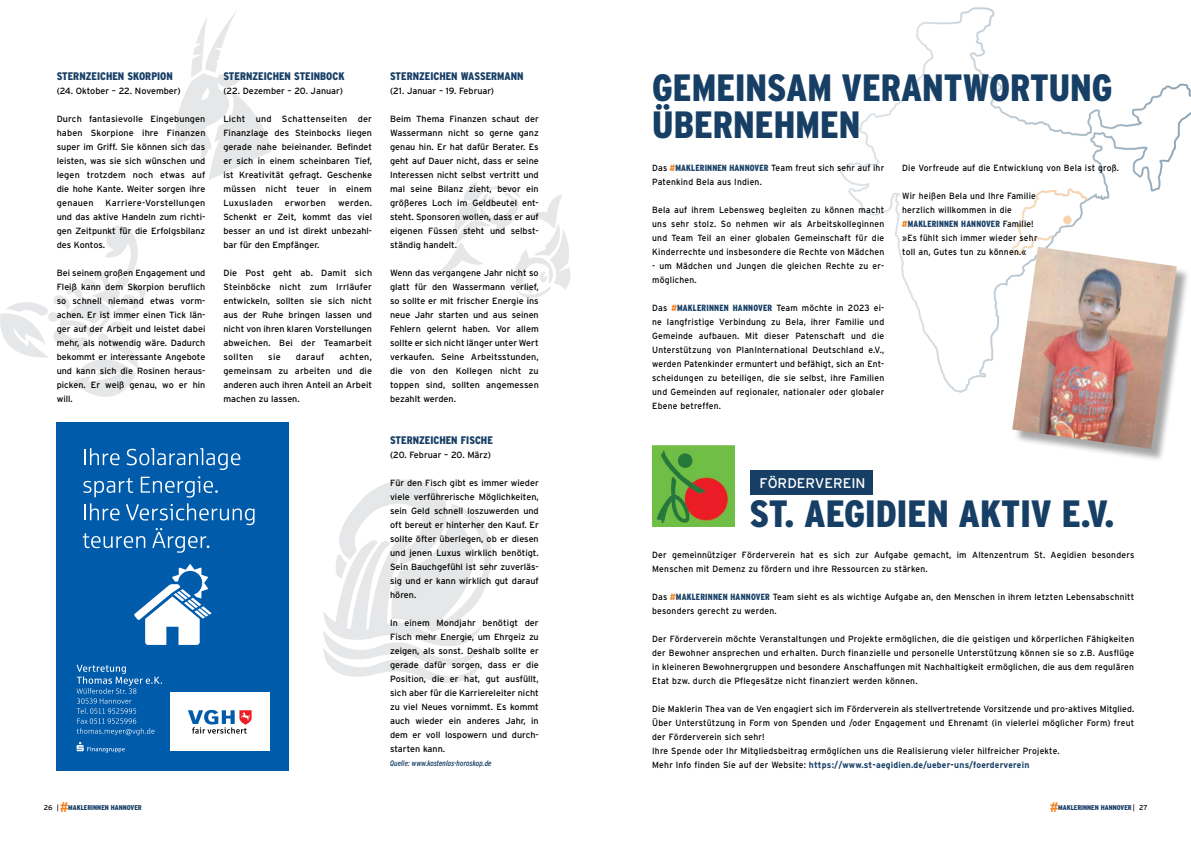
<style>
.page{position:relative;width:1191px;height:842px;background:#fff}
.page>*{position:absolute;margin:0;border:0;box-sizing:border-box;transform-origin:0 0}
.t1{font:900 38px/37px "Interstate Condensed";color:#173f66}
.t2{font:14px "Interstate";color:#fff}
.t3{font:900 11px "Interstate Condensed";color:#173f66}
.t4{font:9px/14px "Interstate";letter-spacing:.015em;color:#000;text-align:justify}
.t5{font:9px/14px "Interstate";letter-spacing:.015em;color:#000;scale:.95 1}
.t6{font:9px/14px "Interstate";letter-spacing:.015em;color:#000;scale:.93 1}
.t7{font:900 9px "Interstate Condensed";letter-spacing:.025em;color:#173f66;scale:.93 1}
.t8{font:italic 8px "Interstate Condensed";color:#173f66}
.t9{font:900 7px "Interstate Condensed";color:#173f66}
.s1{font-family:"Interstate Condensed";font-weight:900;font-style:italic;color:#f58220}
.s2{font-family:"Interstate Condensed";font-weight:900;color:#173f66}
.s3{font-style:italic;color:#f58220}
.s4{font-family:"Interstate";font-weight:400;color:#000}
.s5{font-weight:700;color:#173f66}
.s6{font-family:"Arial";font-weight:700;font-size:13.7px;color:#f58220}
</style>
<div class="page">
<svg style="left:175px;top:10px;width:96px;height:170px"></svg>
<svg style="left:323px;top:479px;width:169px;height:204px"></svg>
<svg style="left:441px;top:182px;width:130px;height:116px"></svg>
<svg style="left:0;top:225px;width:146px;height:172px"></svg>
<img style="left:839px;top:7px;width:352px;height:386px">
<img style="left:652px;top:445px;width:82px;height:82px">
<div style="left:57px;top:422px;width:232px;height:349px;background:#005baa"></div>
<div style="left:170px;top:692px;width:99px;height:59px;background:#fff"></div>
<svg style="left:188px;top:710px;width:64px;height:24px"></svg>
<svg style="left:77px;top:742px;width:48px;height:10px"></svg>
<svg style="left:77px;top:665px;width:85px;height:70px"></svg>
<svg style="left:84px;top:448px;width:35px;height:17px"></svg>
<svg style="left:126px;top:448px;width:114px;height:22px"></svg>
<svg style="left:83px;top:478px;width:50px;height:19px"></svg>
<svg style="left:141px;top:476px;width:77px;height:21px"></svg>
<svg style="left:83px;top:503px;width:171px;height:50px"></svg>
<svg style="left:134px;top:564px;width:78px;height:81px"></svg>
<div style="left:1014px;top:249px;width:176px;height:214px;background:#000;opacity:.35"></div>
<img style="left:1012px;top:247px;width:164px;height:202px">
<div style="left:750px;top:470px;width:123px;height:24px;background:#173f66"></div>
<p class="t3" style="left:57px;top:70px;width:118px">STERNZEICHEN SKORPION</p>
<p class="t4" style="left:57px;top:83px;width:125px">(24. Oktober – 22. November)</p>
<p class="t4" style="left:57px;top:111px;width:150px">Durch fantasievolle Eingebungen haben Skorpione ihre Finanzen super im Griff. Sie können sich das leisten, was sie sich wünschen und legen trotzdem noch etwas auf die hohe Kante. Weiter sorgen ihre genauen</p>
<p class="t4" style="left:57px;top:195px;width:150px;text-indent:49px">Karriere-Vorstellungen und das aktive Handeln zum richti&shy;gen Zeitpunkt für die Erfolgsbilanz des Kontos.</p>
<p class="t4" style="left:57px;top:265px;width:150px">Bei seinem großen Engagement und Fleiß kann dem Skorpion beruflich so schnell niemand etwas vorm&shy;achen. Er ist immer einen Tick län&shy;ger auf der Arbeit und leistet dabei mehr, als notwendig wäre. Dadurch bekommt er interessante Angebote und kann sich die Rosinen heraus&shy;picken. Er weiß genau, wo er hin will.</p>
<p class="t3" style="left:223px;top:70px;width:123px">STERNZEICHEN STEINBOCK</p>
<p class="t4" style="left:223px;top:83px;width:121px">(22. Dezember – 20. Januar)</p>
<p class="t4" style="left:223px;top:111px;width:150px">Licht und Schattenseiten der Finanzlage des Steinbocks liegen gerade nahe beieinander. Befindet er sich in einem scheinbaren Tief, ist Kreativität gefragt. Geschenke müssen nicht teuer in einem Luxusladen</p>
<p class="t4" style="left:223px;top:195px;width:150px;text-indent:115px">werden.<br>Schenkt er Zeit, kommt das viel besser an und ist direkt unbezahl&shy;bar für den Empfänger.</p>
<p class="t4" style="left:223px;top:265px;width:150px">Die Post geht ab. Damit sich Steinböcke nicht zum Irrläufer entwickeln, sollten sie sich nicht aus der Ruhe bringen lassen und nicht von ihren klaren Vorstellungen abweichen. Bei der Teamarbeit sollten</p>
<p class="t4" style="left:285px;top:195px;width:43px">erworben</p>
<p class="t4" style="left:223px;top:349px;width:150px;text-indent:116px">achten, gemeinsam zu arbeiten und die anderen auch ihren Anteil an Arbeit machen zu lassen.</p>
<p class="t4" style="left:268px;top:349px;width:14px">sie</p>
<p class="t4" style="left:296px;top:349px;width:30px">darauf</p>
<p class="t3" style="left:390px;top:70px;width:135px">STERNZEICHEN WASSERMANN</p>
<p class="t4" style="left:390px;top:83px;width:106px">(21. Januar – 19. Februar)</p>
<p class="t4" style="left:390px;top:111px;width:150px">Beim Thema Finanzen schaut der Wassermann nicht so gerne ganz genau hin. Er hat dafür Berater. Es geht auf Dauer nicht, dass er seine Interessen nicht selbst vertritt und mal seine Bilanz zieht, bevor ein größeres Loch im Geldbeutel ent&shy;steht. Sponsoren wollen, dass er auf eigenen Füssen steht und selbst&shy;ständig handelt.</p>
<p class="t4" style="left:390px;top:265px;width:150px">Wenn das vergangene Jahr nicht so glatt für den Wassermann verlief, so sollte er mit frischer Energie ins neue Jahr starten und aus seinen Fehlern gelernt haben. Vor allem sollte er sich nicht länger unter Wert verkaufen. Seine Arbeitsstunden, die von den Kollegen nicht zu toppen sind, sollten angemessen bezahlt werden.</p>
<p class="t3" style="left:390px;top:434px;width:104px">STERNZEICHEN FISCHE</p>
<p class="t4" style="left:390px;top:447px;width:102px">(20. Februar – 20. März)</p>
<p class="t4" style="left:390px;top:475px;width:150px">Für den Fisch gibt es immer wieder viele verführerische Möglichkeiten, sein Geld schnell loszuwerden und oft bereut er hinterher den Kauf. Er sollte öfter überlegen, ob er diesen und jenen Luxus wirklich benötigt.<br>Sein Bauchgefühl ist sehr zuverläs&shy;sig und er kann wirklich gut darauf hören.</p>
<p class="t4" style="left:390px;top:615px;width:150px">In einem Mondjahr benötigt der Fisch mehr Energie, um Ehrgeiz zu zeigen, als sonst. Deshalb sollte er gerade dafür sorgen, dass er die Position, die er hat, gut ausfüllt, sich aber für die Karriereleiter nicht zu viel Neues vornimmt. Es kommt auch wieder ein anderes Jahr, in dem er voll lospowern und durch&shy;starten kann.</p>
<p class="t8" style="left:390px;top:758px;width:103px">Quelle: www.kostenlos-horoskop.de</p>
<h1 class="t1" style="left:652px;top:69px;width:462px">GEMEINSAM VERANTWORTUNG<br>ÜBERNEHMEN</h1>
<p class="t5" style="left:652px;top:160px;width:246px">Das <span class="s1">#</span><span class="s2">MAKLERINNEN HANNOVER</span> Team freut sich sehr auf ihr<br>Patenkind Bela aus Indien.</p>
<p class="t5" style="left:652px;top:202px;width:246px;text-align:justify">Bela auf ihrem Lebensweg begleiten zu können macht uns sehr stolz. So nehmen wir als Arbeitskolleginnen und Team Teil an einer globalen Gemeinschaft für die Kinderrechte und insbesondere die Rechte von Mädchen</p>
<p class="t5" style="left:652px;top:258px;width:246px">- um Mädchen und Jungen die gleichen Rechte zu er&shy;möglichen.</p>
<p class="t5" style="left:652px;top:300px;width:246px;text-align:justify">Das <span class="s1">#</span><span class="s2">MAKLERINNEN HANNOVER</span> Team möchte in 2023 ei&shy;ne langfristige Verbindung zu Bela, ihrer Familie und Gemeinde aufbauen. Mit dieser Patenschaft und die Unterstützung von PlanInternational Deutschland e.V., werden Patenkinder ermuntert und befähigt, sich an Ent&shy;scheidungen zu beteiligen, die sie selbst, ihre Familien und Gemeinden auf regionaler, nationaler oder globaler Ebene betreffen.</p>
<p class="t5" style="left:902px;top:160px;width:230px">Die Vorfreude auf die Entwicklung von Bela ist groß.</p>
<p class="t5" style="left:902px;top:188px;width:142px">Wir heißen Bela und Ihre Familie herzlich willkommen in die</p>
<p class="t7" style="left:902px;top:219px;width:143px"><span class="s3">#</span>MAKLERINNEN HANNOVER <span class="s4">Familie!</span></p>
<p class="t6" style="left:902px;top:230px;width:147px">»Es fühlt sich immer wieder sehr toll an, Gutes tun zu können.«</p>
<h2 class="t2" style="left:759px;top:475px;width:107px">FÖRDERVEREIN</h2>
<h1 class="t1" style="left:749px;top:495px;width:366px">ST. AEGIDIEN AKTIV E.V.</h1>
<p class="t5" style="left:652px;top:547px;width:509px">Der gemeinnütziger Förderverein hat es sich zur Aufgabe gemacht, im Altenzentrum St. Aegidien besonders<br>Menschen mit Demenz zu fördern und ihre Ressourcen zu stärken.</p>
<p class="t5" style="left:652px;top:589px;width:509px">Das <span class="s1">#</span><span class="s2">MAKLERINNEN HANNOVER</span> Team sieht es als wichtige Aufgabe an, den Menschen in ihrem letzten Lebensabschnitt besonders gerecht zu werden.</p>
<p class="t5" style="left:652px;top:631px;width:509px;text-align:justify">Der Förderverein möchte Veranstaltungen und Projekte ermöglichen, die die geistigen und körperlichen Fähigkeiten der Bewohner ansprechen und erhalten. Durch finanzielle und personelle Unterstützung können sie so z.B. Ausflüge in kleineren Bewohnergruppen und besondere Anschaffungen mit Nachhaltigkeit ermöglichen, die aus dem regulären Etat bzw. durch die Pflegesätze nicht finanziert werden können.</p>
<p class="t5" style="left:652px;top:701px;width:509px">Die Maklerin Thea van de Ven engagiert sich im Förderverein als stellvertretende Vorsitzende und pro-aktives Mitglied.<br>Über Unterstützung in Form von Spenden und /oder Engagement und Ehrenamt (in vielerlei möglicher Form) freut der Förderverein sich sehr!<br>Ihre Spende oder Ihr Mitgliedsbeitrag ermöglichen uns die Realisierung vieler hilfreicher Projekte.<br>Mehr Info finden Sie auf der Website: <span class="s5">https://www.st-aegidien.de/ueber-uns/foerderverein</span></p>
<p class="t9" style="left:44px;top:803px;width:100px"><span class="s4">26 |</span> <span class="s6">#</span>MAKLERINNEN HANNOVER</p>
<p class="t9" style="left:1050px;top:803px;width:99px"><span class="s6">#</span>MAKLERINNEN HANNOVER<span class="s4">| 27</span></p>
</div>
